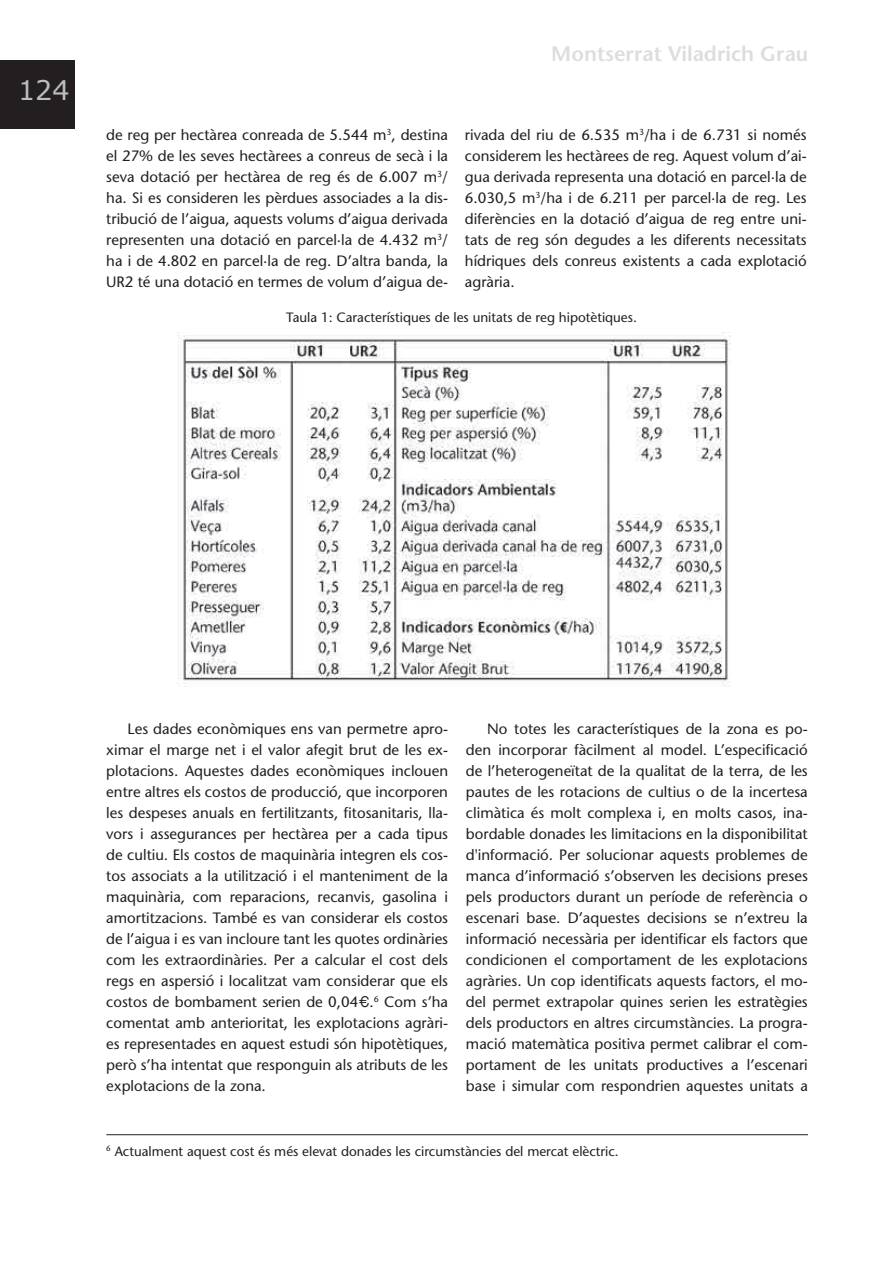
<style>
.page{position:relative;width:893px;height:1263px;background:#fff}
.page>*{position:absolute;margin:0;border:0;box-sizing:border-box;transform-origin:0 0}
.t1{font:27px "Verdana";color:#bcbdc0}
.t2{font:600 21px "Stone Sans";color:#dcdddf}
.t3{font:15px/21px "Stone Sans";color:#231f20;text-align:justify}
.t4{font:13.5px "Stone Sans";color:#231f20}
.s1{font-family:"Helvetica"}
</style>
<div class="page">
<div style="left:0;top:61px;width:75px;height:68px;background:#231f20"></div>
<img style="left:178px;top:334px;width:553px;height:353px">
<hr style="left:106px;top:1134px;width:702px;height:1px;background:#231f20">
<h1 class="t1" style="left:18px;top:72px;width:53px">124</h1>
<h2 class="t2" style="left:551px;top:41px;width:259px">Montserrat Viladrich Grau</h2>
<p class="t3" style="left:106px;top:124px;width:343px">de reg per hectàrea conreada de 5.544 m<sup>3</sup>, destina el 27% de les seves hectàrees a conreus de secà i la seva dotació per hectàrea de reg és de 6.007 m<sup>3</sup>/ ha. Si es consideren les pèrdues associades a la dis&shy;tribució de l’aigua, aquests volums d’aigua derivada representen una dotació en parcel·la de 4.432 m<sup>3</sup>/ ha i de 4.802 en parcel·la de reg. D’altra banda, la UR2 té una dotació en termes de volum d’aigua de-</p>
<p class="t3" style="left:465px;top:124px;width:343px">rivada del riu de 6.535 m<sup>3</sup>/ha i de 6.731 si només considerem les hectàrees de reg. Aquest volum d’ai&shy;gua derivada representa una dotació en parcel·la de 6.030,5 m<sup>3</sup>/ha i de 6.211 per parcel·la de reg. Les diferències en la dotació d’aigua de reg entre uni&shy;tats de reg són degudes a les diferents necessitats hídriques dels conreus existents a cada explotació agrària.</p>
<p class="t4" style="left:286px;top:309px;width:352px">Taula 1: Característiques de les unitats de reg hipotètiques.</p>
<p class="t3" style="left:106px;top:718px;width:343px;text-indent:21px">Les dades econòmiques ens van permetre apro&shy;ximar el marge net i el valor afegit brut de les ex&shy;plotacions. Aquestes dades econòmiques inclouen entre altres els costos de producció, que incorporen les despeses anuals en fertilitzants, fitosanitaris, lla&shy;vors i assegurances per hectàrea per a cada tipus de cultiu. Els costos de maquinària integren els cos&shy;tos associats a la utilització i el manteniment de la maquinària, com reparacions, recanvis, gasolina i amortitzacions. També es van considerar els costos de l’aigua i es van incloure tant les quotes ordinàries com les extraordinàries. Per a calcular el cost dels regs en aspersió i localitzat vam considerar que els costos de bombament serien de 0,04<span class="s1">€</span>.<sup>6</sup> Com s’ha comentat amb anterioritat, les explotacions agràri&shy;es representades en aquest estudi són hipotètiques, però s’ha intentat que responguin als atributs de les explotacions de la zona.</p>
<p class="t3" style="left:466px;top:718px;width:343px;text-indent:21px">No totes les característiques de la zona es po&shy;den incorporar fàcilment al model. L’especificació de l’heterogeneïtat de la qualitat de la terra, de les pautes de les rotacions de cultius o de la incertesa climàtica és molt complexa i, en molts casos, ina&shy;bordable donades les limitacions en la disponibilitat d'informació. Per solucionar aquests problemes de manca d’informació s’observen les decisions preses pels productors durant un període de referència o escenari base. D’aquestes decisions se n’extreu la informació necessària per identificar els factors que condicionen el comportament de les explotacions agràries. Un cop identificats aquests factors, el mo&shy;del permet extrapolar quines serien les estratègies dels productors en altres circumstàncies. La progra&shy;mació matemàtica positiva permet calibrar el com&shy;portament de les unitats productives a l’escenari base i simular com respondrien aquestes unitats a</p>
<p class="t4" style="left:106px;top:1143px;width:514px"><sup>6</sup> Actualment aquest cost és més elevat donades les circumstàncies del mercat elèctric.</p>
</div>
